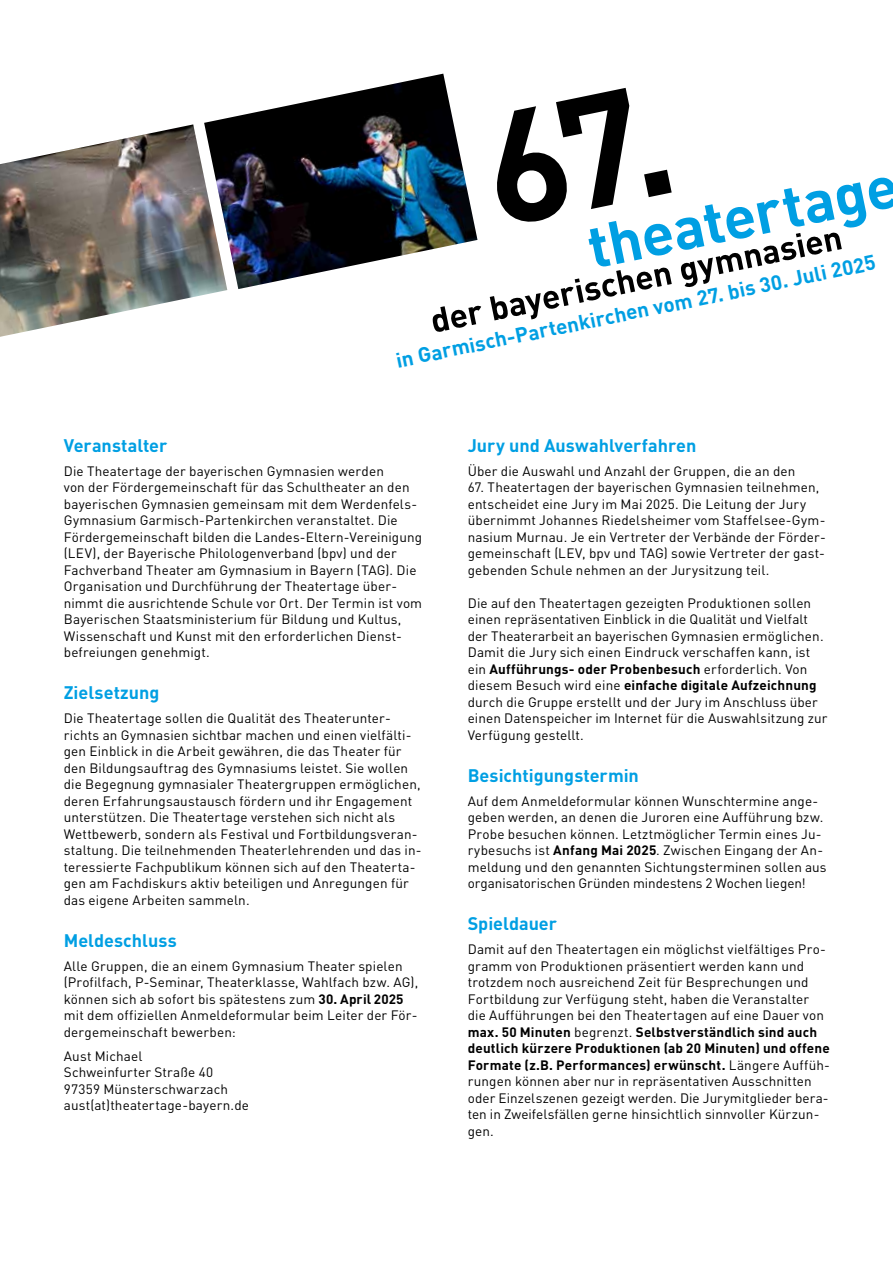
<style>
.page{position:relative;width:893px;height:1263px;background:#fff}
.page>*{position:absolute;margin:0;border:0;box-sizing:border-box;transform-origin:0 0}
.t1{font:700 20.7px "DINOT";color:#009fe3}
.t2{font:700 18px "DINOT";color:#009fe3}
.t3{font:13.5px/16.5px "DINOT";letter-spacing:.01em;color:#000}
.s1{font-weight:700}
</style>
<div class="page">
<img style="left:204px;top:74px;width:243px;height:215px">
<img style="left:0;top:124px;width:227px;height:213px">
<svg style="left:432px;top:88px;width:461px;height:244px"></svg>
<h1 class="t1" style="left:394px;top:349px;width:490px;rotate:-12deg">in Garmisch-Partenkirchen vom 27. bis 30. Juli 2025</h1>
<h2 class="t2" style="left:64px;top:433px;width:105px">Veranstalter</h2>
<p class="t3" style="left:64px;top:462px;width:360px">Die Theatertage der bayerischen Gymnasien werden<br>von der Fördergemeinschaft für das Schultheater an den bayerischen Gymnasien gemeinsam mit dem Werdenfels-Gymnasium Garmisch-Partenkirchen veranstaltet. Die Fördergemeinschaft bilden die Landes-Eltern-Vereinigung (LEV), der Bayerische Philologenverband (bpv) und der Fachverband Theater am Gymnasium in Bayern (TAG). Die Organisation und Durchführung der Theatertage über&shy;nimmt die ausrichtende Schule vor Ort. Der Termin ist vom Bayerischen Staatsministerium für Bildung und Kultus, Wissenschaft und Kunst mit den erforderlichen Dienst&shy;befreiungen genehmigt.</p>
<h2 class="t2" style="left:64px;top:681px;width:97px">Zielsetzung</h2>
<p class="t3" style="left:64px;top:710px;width:359px">Die Theatertage sollen die Qualität des Theaterunter&shy;richts an Gymnasien sichtbar machen und einen vielfälti&shy;gen Einblick in die Arbeit gewähren, die das Theater für den Bildungsauftrag des Gymnasiums leistet. Sie wollen die Begegnung gymnasialer Theatergruppen ermöglichen, deren Erfahrungsaustausch fördern und ihr Engagement unterstützen. Die Theatertage verstehen sich nicht als Wettbewerb, sondern als Festival und Fortbildungsveran&shy;staltung. Die teilnehmenden Theaterlehrenden und das in&shy;teressierte Fachpublikum können sich auf den Theaterta&shy;gen am Fachdiskurs aktiv beteiligen und Anregungen für das eigene Arbeiten sammeln.</p>
<h2 class="t2" style="left:64px;top:928px;width:114px">Meldeschluss</h2>
<p class="t3" style="left:64px;top:957px;width:356px">Alle Gruppen, die an einem Gymnasium Theater spielen (Profilfach, P-Seminar, Theaterklasse, Wahlfach bzw. AG), können sich ab sofort bis spätestens zum <span class="s1">30. April 2025 </span>mit dem offiziellen Anmeldeformular beim Leiter der För&shy;dergemeinschaft bewerben:</p>
<p class="t3" style="left:64px;top:1047px;width:187px">Aust Michael<br>Schweinfurter Straße 40<br>97359 Münsterschwarzach aust(at)theatertage-bayern.de</p>
<h2 class="t2" style="left:468px;top:433px;width:230px">Jury und Auswahlverfahren</h2>
<p class="t3" style="left:468px;top:462px;width:329px">Über die Auswahl und Anzahl der Gruppen, die an den</p>
<p class="t3" style="left:468px;top:479px;width:360px">67. Theatertagen der bayerischen Gymnasien teilnehmen, entscheidet eine Jury im Mai 2025. Die Leitung der Jury übernimmt Johannes Riedelsheimer vom Staffelsee-Gym&shy;nasium Murnau. Je ein Vertreter der Verbände der Förder&shy;gemeinschaft (LEV, bpv und TAG) sowie Vertreter der gast&shy;gebenden Schule nehmen an der Jurysitzung teil.</p>
<p class="t3" style="left:468px;top:594px;width:361px">Die auf den Theatertagen gezeigten Produktionen sollen einen repräsentativen Einblick in die Qualität und Vielfalt der Theaterarbeit an bayerischen Gymnasien ermöglichen.<br>Damit die Jury sich einen Eindruck verschaffen kann, ist ein <span class="s1">Aufführungs- oder Probenbesuch</span> erforderlich. Von diesem Besuch wird eine <span class="s1">einfache digitale Aufzeichnung </span>durch die Gruppe erstellt und der Jury im Anschluss über einen Datenspeicher im Internet für die Auswahlsitzung zur Verfügung gestellt.</p>
<h2 class="t2" style="left:468px;top:763px;width:173px">Besichtigungstermin</h2>
<p class="t3" style="left:468px;top:792px;width:360px">Auf dem Anmeldeformular können Wunschtermine ange&shy;geben werden, an denen die Juroren eine Aufführung bzw.<br>Probe besuchen können. Letztmöglicher Termin eines Ju&shy;rybesuchs ist <span class="s1">Anfang Mai 2025</span>. Zwischen Eingang der An&shy;meldung und den genannten Sichtungsterminen sollen aus organisatorischen Gründen mindestens 2 Wochen liegen!</p>
<h2 class="t2" style="left:468px;top:912px;width:91px">Spieldauer</h2>
<p class="t3" style="left:468px;top:941px;width:364px">Damit auf den Theatertagen ein möglichst vielfältiges Pro&shy;gramm von Produktionen präsentiert werden kann und trotzdem noch ausreichend Zeit für Besprechungen und Fortbildung zur Verfügung steht, haben die Veranstalter die Aufführungen bei den Theatertagen auf eine Dauer von <span class="s1">max. 50 Minuten</span> begrenzt. <span class="s1">Selbstverständlich sind auch deutlich kürzere Produktionen (ab 20 Minuten) und offene Formate (z.B. Performances) erwünscht.</span> Längere Auffüh&shy;rungen können aber nur in repräsentativen Ausschnitten oder Einzelszenen gezeigt werden. Die Jurymitglieder bera&shy;ten in Zweifelsfällen gerne hinsichtlich sinnvoller Kürzun&shy;gen.</p>
</div>
